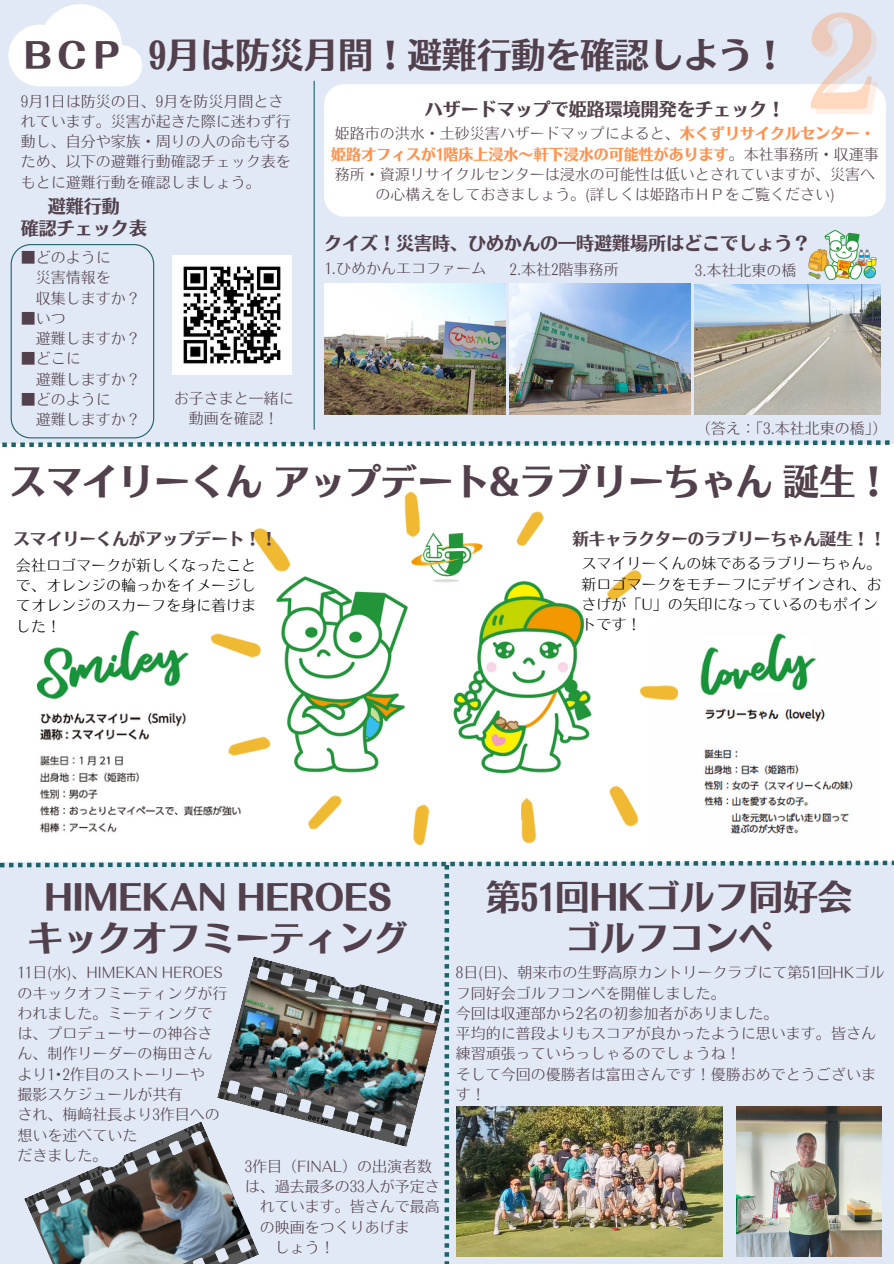
<style>
.page{position:relative;width:894px;height:1264px;background:#fff}
.page>*{position:absolute;margin:0;border:0;box-sizing:border-box;transform-origin:0 0}
.t1{font:122.55px "Canva UD Mincho Pr 6 N B";color:rgb(255 145 77/.4)}
.t2{font:36px "Motoya Aporo Std W6";color:#52414c}
.t3{font:34.5px/40.5px "Motoya Aporo Std W6";color:#52414c;text-align:center}
.t4{font:18px/22.5px "Motoya Aporo Std W6";color:#52414c;text-align:center}
.t5{font:16.5px "Motoya Aporo Std W6";color:#52414c}
.t6{font:15px/20.2px "Motoya Aporo Std W2";color:#52414c}
.t7{font:15px/20.2px "Motoya Aporo Std W2";color:#000;text-align:justify}
.s1{font-family:"Motoya Aporo Std W6";color:#ff914d}
</style>
<div class="page">
<div style="left:0;top:0;width:893px;height:1263px;background:#e2e9f6"></div>
<div style="left:0;top:444px;width:892px;height:417px;background:#fff"></div>
<svg style="left:8px;top:4px;width:134px;height:82px"></svg>
<div style="left:324px;top:84px;width:561px;height:132px;background:#fff;border-radius:20px"></div>
<img style="left:36px;top:630px;width:175px;height:203px">
<img style="left:677px;top:633px;width:176px;height:201px">
<img style="left:211px;top:492px;width:466px;height:352px">
<img style="left:410px;top:520px;width:74px;height:74px">
<hr style="left:313px;top:81px;width:1px;height:349px;background:#1c6269">
<img style="left:2px;top:244px;width:887px;height:203px">
<img style="left:0;top:860px;width:893px;height:404px">
<img style="left:35px;top:1140px;width:215px;height:123px">
<img style="left:804px;top:216px;width:76px;height:77px">
<h1 class="t1" style="left:785px;top:5px;width:124px">２</h1>
<p class="t3" style="left:149px;top:35px;width:640px">9月は防災月間！避難行動を確認しよう！</p>
<h3 class="t3" style="left:20px;top:35px;width:105px">ＢＣＰ</h3>
<h3 class="t6" style="left:21px;top:91px;width:271px">9月 1日は防災の日、9月を防災月間とされています。災害が起きた際に迷わず行動し、自分や家族・周りの人の命も守るため、以下の避難行動確認チェック表をもとに避難行動を確認しましょう。</h3>
<p class="t4" style="left:424px;top:98px;width:362px">ハザードマップで姫路環境開発をチェック！</p>
<p class="t6" style="left:331px;top:123px;width:549px;text-align:center">姫路市の洪水・土砂災害ハザードマップによると、<span class="s1">木くずリサイクルセンター・姫路オフィスが1階床上浸水～軒下浸水の可能性があります</span>。本社事務所・収運事務所・資源リサイクルセンターは浸水の可能性は低いとされていますが、災害への心構えをしておきましょう。(詳しくは姫路市ＨＰをご覧ください)</p>
<h4 class="t4" style="left:21px;top:194px;width:128px">避難行動<br>確認チェック表</h4>
<h1 class="t4" style="left:324px;top:232px;width:488px">クイズ！災害時、ひめかんの一時避難場所はどこでしょう？</h1>
<p class="t6" style="left:324px;top:258px;width:163px">1.ひめかんエコファーム</p>
<p class="t6" style="left:509px;top:259px;width:111px">2.本社2階事務所</p>
<h4 class="t6" style="left:694px;top:260px;width:103px">3.本社北東の橋</h4>
<p class="t6" style="left:21px;top:247px;width:91px">■どのように</p>
<p class="t6" style="left:36px;top:267px;width:76px">災害情報を</p>
<p class="t6" style="left:36px;top:288px;width:106px">収集しますか？</p>
<p class="t6" style="left:21px;top:308px;width:46px">■いつ</p>
<p class="t6" style="left:36px;top:328px;width:106px">避難しますか？</p>
<p class="t6" style="left:21px;top:348px;width:61px">■どこに</p>
<p class="t6" style="left:36px;top:369px;width:106px">避難しますか？</p>
<p class="t6" style="left:21px;top:389px;width:91px">■どのように</p>
<p class="t6" style="left:36px;top:409px;width:106px">避難しますか？</p>
<p class="t6" style="left:174px;top:388px;width:121px">お子さまと一緒に</p>
<p class="t6" style="left:189px;top:408px;width:91px">動画を確認！</p>
<h4 class="t6" style="left:695px;top:418px;width:193px">（答え：「3.本社北東の橋」）</h4>
<p class="t2" style="left:10px;top:463px;width:882px">スマイリーくんアップデート&amp;ラブリーちゃん誕生！</p>
<p class="t5" style="left:13px;top:530px;width:265px">スマイリーくんがアップデート！！</p>
<p class="t5" style="left:572px;top:530px;width:315px">新キャラクターのラブリーちゃん誕生！！</p>
<h2 class="t7" style="left:16px;top:555px;width:241px">会社ロゴマークが新しくなったことで、オレンジの輪っかをイメージしてオレンジのスカーフを身に着けました！</h2>
<h1 class="t7" style="left:581px;top:553px;width:301px;text-align:left">スマイリーくんの妹であるラブリーちゃん。新ロゴマークをモチーフにデザインされ、おさげが「U」の矢印になっているのもポイントです！</h1>
<p class="t3" style="left:28px;top:876px;width:381px">HIMEKAN HEROESキックオフミーティング</p>
<p class="t3" style="left:486px;top:876px;width:367px">第51回HKゴルフ同好会ゴルフコンペ</p>
<p class="t6" style="left:17px;top:962px;width:210px">11日 (水)、HIMEKAN HEROESのキックオフミーティングが行われました。ミーティングでは、プロデューサーの神谷さん、制作リーダーの梅田さんより1･2作目のストーリーや<br>撮影スケジュールが共有<br>され、梅﨑社長より3作目への想いを述べていた<br>だきました。</p>
<p class="t6" style="left:455px;top:962px;width:430px">8日 (日 )、朝来市の生野高原カントリークラブにて第51回HKゴルフ同好会ゴルフコンペを開催しました。<br>今回は収運部から2名の初参加者がありました。<br>平均的に普段よりもスコアが良かったように思います。皆さん練習頑張っていらっしゃるのでしょうね！<br>そして今回の優勝者は富田さんです！優勝おめでとうございます！</p>
<p class="t6" style="left:245px;top:1156px;width:189px">3作目（FINAL）の出演者数</p>
<p class="t6" style="left:245px;top:1176px;width:196px">は、過去最多の33人が予定さ</p>
<p class="t6" style="left:260px;top:1196px;width:180px">れています。皆さんで最高</p>
<p class="t6" style="left:260px;top:1216px;width:151px">の映画をつくりあげま</p>
<p class="t6" style="left:275px;top:1237px;width:61px">しょう！</p>
</div>
